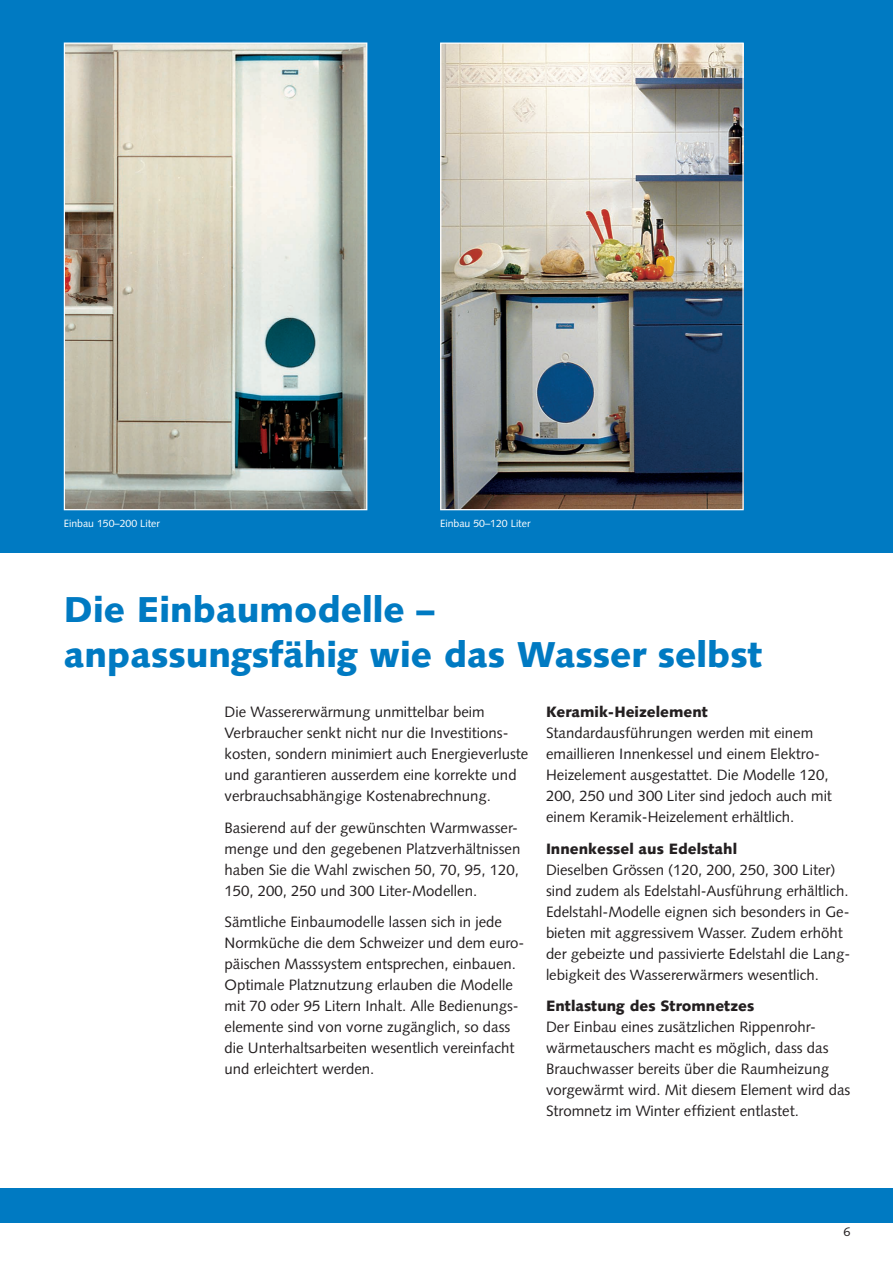
<style>
.page{position:relative;width:893px;height:1263px;background:#fff}
.page>*{position:absolute;margin:0;border:0;box-sizing:border-box;transform-origin:0 0}
.t1{font:900 36px/45px "Syntax";color:#007ac2}
.t2{font:15px/21px "Syntax";color:#231f20}
.t3{font:15px/21px "Syntax";color:#231f20}
.t4{font:900 15px "Syntax";color:#231f20}
.t5{font:12.45px "Syntax";color:#231f20}
.t6{font:10.5px "Syntax";color:#fff}
</style>
<div class="page">
<div style="left:0;top:1188px;width:893px;height:34px;background:#007ac2"></div>
<div style="left:0;top:0;width:893px;height:553px;background:#007ac2"></div>
<img style="left:66px;top:45px;width:299px;height:463px">
<div style="left:64px;top:43px;width:303px;height:467px;border:1px solid #fff"></div>
<img style="left:442px;top:45px;width:300px;height:463px">
<div style="left:440px;top:43px;width:304px;height:467px;border:1px solid #fff"></div>
<p class="t6" style="left:64px;top:517px;width:98px">Einbau 150–200 Liter</p>
<p class="t6" style="left:440px;top:517px;width:92px">Einbau 50–120 Liter</p>
<h1 class="t1" style="left:64px;top:587px;width:700px">Die Einbaumodelle –<br>anpassungsfähig wie das Wasser selbst</h1>
<p class="t2" style="left:225px;top:701px;width:305px">Die Wassererwärmung unmittelbar beim Verbraucher senkt nicht nur die Investitions&shy;kosten, sondern minimiert auch Energieverluste und garantieren ausserdem eine korrekte und verbrauchsabhängige Kostenabrechnung.</p>
<p class="t2" style="left:225px;top:817px;width:297px">Basierend auf der gewünschten Warmwasser&shy;menge und den gegebenen Platzverhältnissen haben Sie die Wahl zwischen 50, 70, 95, 120, 150, 200, 250 und 300 Liter-Modellen.</p>
<p class="t2" style="left:225px;top:911px;width:301px">Sämtliche Einbaumodelle lassen sich in jede Normküche die dem Schweizer und dem euro&shy;päischen Masssystem entsprechen, einbauen.<br>Optimale Platznutzung erlauben die Modelle mit 70 oder 95 Litern Inhalt. Alle Bedienungs&shy;elemente sind von vorne zugänglich, so dass die Unterhaltsarbeiten wesentlich vereinfacht und erleichtert werden.</p>
<p class="t4" style="left:546px;top:703px;width:163px">Keramik-Heizelement</p>
<p class="t2" style="left:546px;top:722px;width:287px">Standardausführungen werden mit einem emaillieren Innenkessel und einem Elektro-Heizelement ausgestattet. Die Modelle 120, 200, 250 und 300 Liter sind jedoch auch mit einem Keramik-Heizelement erhältlich.</p>
<p class="t4" style="left:546px;top:839px;width:193px">Innenkessel aus Edelstahl</p>
<p class="t2" style="left:546px;top:859px;width:305px">Dieselben Grössen (120, 200, 250, 300 Liter) sind zudem als Edelstahl-Ausführung erhältlich.<br>Edelstahl-Modelle eignen sich besonders in Ge&shy;bieten mit aggressivem Wasser. Zudem erhöht</p>
<p class="t3" style="left:546px;top:943px;width:306px">der gebeizte und passivierte Edelstahl die Lang&shy;lebigkeit des Wassererwärmers wesentlich.</p>
<p class="t4" style="left:546px;top:997px;width:210px">Entlastung des Stromnetzes</p>
<p class="t2" style="left:546px;top:1016px;width:306px">Der Einbau eines zusätzlichen Rippenrohr&shy;wärmetauschers macht es möglich, dass das Brauchwasser bereits über die Raumheizung vorgewärmt wird. Mit diesem Element wird das Stromnetz im Winter effizient entlastet.</p>
<p class="t5" style="left:843px;top:1225px;width:8px">6</p>
</div>
